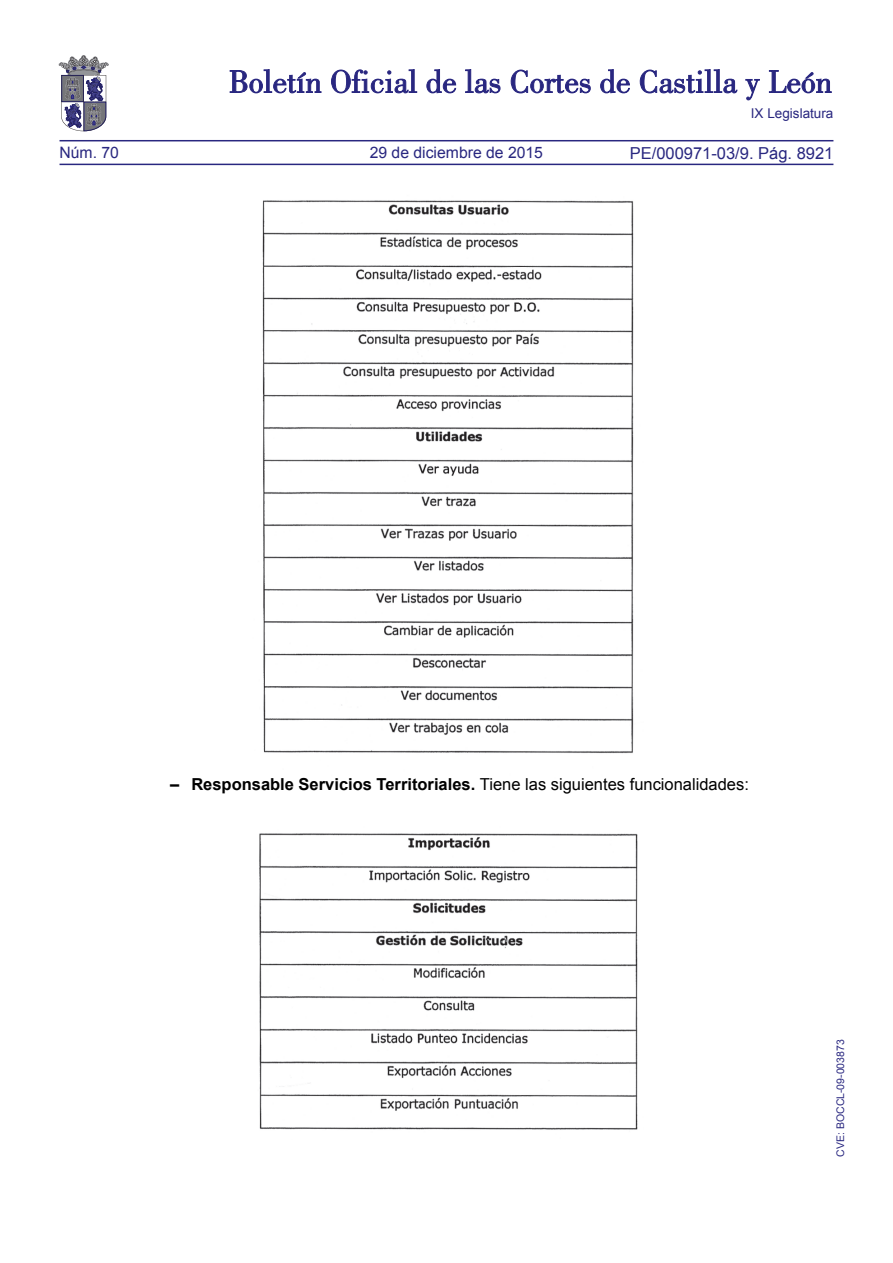
<style>
.page{position:relative;width:893px;height:1263px;background:#fff}
.page>*{position:absolute;margin:0;border:0;box-sizing:border-box;transform-origin:0 0}
.t1{font:700 16.5px "Arial";color:#000}
.t2{font:16.5px "Arial";color:#292780}
.t3{font:15.75px "Arial";color:#292780}
.t4{font:13.5px "Arial";color:#292780}
.t5{font:10.5px "Arial";color:#292780}
.s1{font-weight:400}
</style>
<div class="page">
<hr style="left:60px;top:164px;width:773px;height:1px;background:#292780">
<hr style="left:60px;top:140px;width:773px;height:1px;background:#292780">
<svg style="left:230px;top:69px;width:91px;height:24px"></svg>
<svg style="left:331px;top:69px;width:86px;height:24px"></svg>
<svg style="left:426px;top:69px;width:30px;height:24px"></svg>
<svg style="left:465px;top:69px;width:35px;height:24px"></svg>
<svg style="left:511px;top:70px;width:80px;height:23px"></svg>
<svg style="left:600px;top:69px;width:30px;height:24px"></svg>
<svg style="left:640px;top:69px;width:97px;height:24px"></svg>
<svg style="left:745px;top:79px;width:15px;height:21px"></svg>
<svg style="left:769px;top:70px;width:62px;height:23px"></svg>
<svg style="left:59px;top:55px;width:49px;height:76px"></svg>
<img style="left:259px;top:200px;width:379px;height:930px">
<p class="t3" style="left:60px;top:142px;width:61px">Núm. 70</p>
<p class="t3" style="left:370px;top:142px;width:175px">29 de diciembre de 2015</p>
<p class="t4" style="left:751px;top:105px;width:84px">IX Legislatura</p>
<p class="t2" style="left:630px;top:142px;width:205px">PE/000971‑03/9. Pág. 8921</p>
<p class="t1" style="left:170px;top:773px;width:580px">– Responsable Servicios Territoriales. <span class="s1">Tiene las siguientes funcionalidades:</span></p>
<p class="t5" style="left:834px;top:1157px;width:119px;rotate:-90deg">CVE: BOCCL-09-003873</p>
</div>
